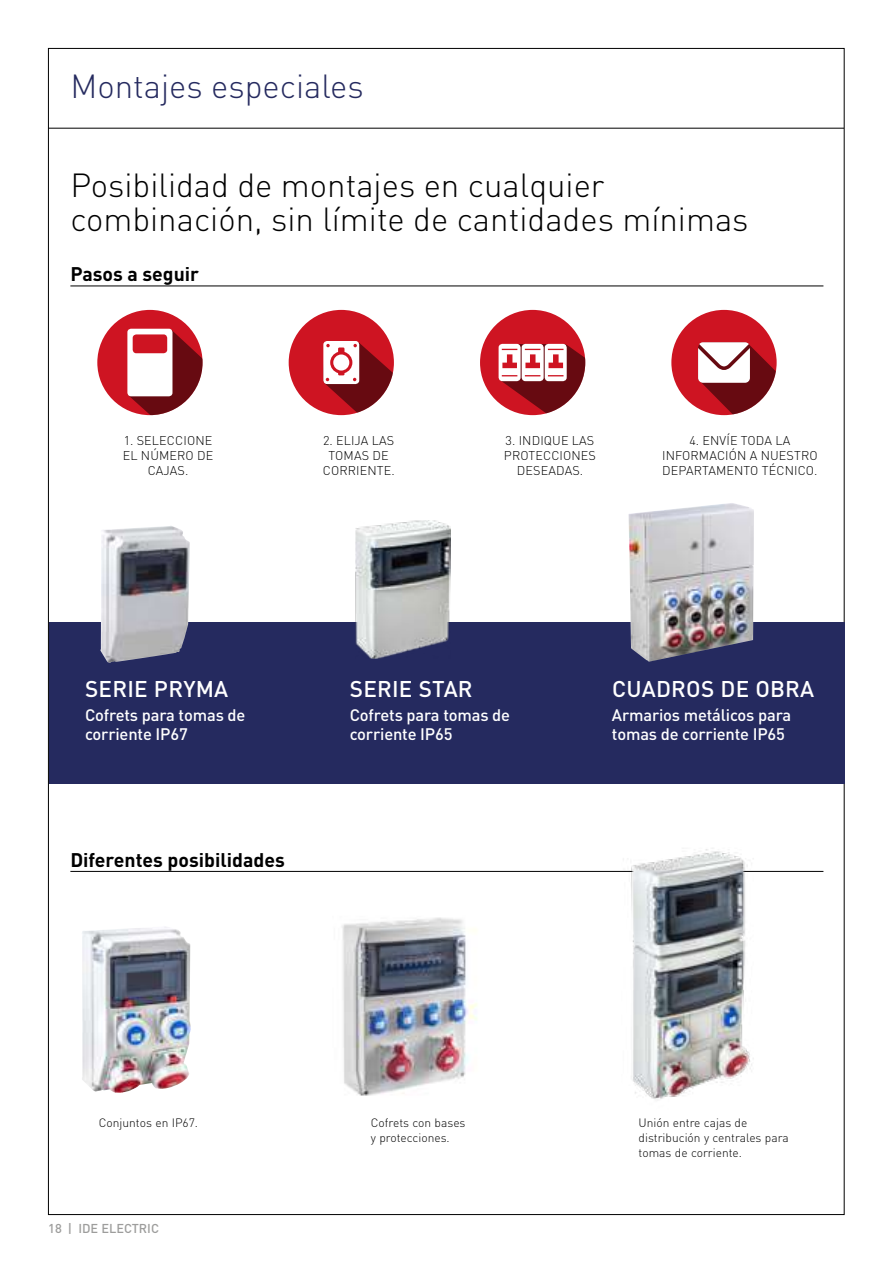
<style>
.page{position:relative;width:893px;height:1263px;background:#fff}
.page>*{position:absolute;margin:0;border:0;box-sizing:border-box;transform-origin:0 0}
.t1{font:300 33px/34.5px "DIN Pro";color:#000}
.t2{font:300 33px "DIN Pro";color:#252a5f}
.t3{font:500 22.5px "DIN Pro";letter-spacing:.01em;color:#fff}
.t4{font:700 19.5px "DIN Pro";color:#000}
.t5{font:500 16.5px/19.5px "DIN Pro";letter-spacing:-.01em;color:#fff}
.t6{font:500 12.75px "DIN Pro";color:#9d9d9c}
.t7{font:300 12.6px/15px "DIN Pro";letter-spacing:.01em;color:#000;text-align:center}
.t8{font:300 12px/15px "DIN Pro";color:#000}
</style>
<div class="page">
<hr style="left:49px;top:128px;width:795px;height:1px;background:#000">
<div style="left:49px;top:622px;width:795px;height:161px;background:#252a5f"></div>
<hr style="left:70px;top:286px;width:753px;height:1px;background:#000">
<hr style="left:70px;top:871px;width:753px;height:1px;background:#000">
<div style="left:671px;top:310px;width:106px;height:105px;background:#ce1422;border-radius:50%"></div>
<svg style="left:698px;top:342px;width:79px;height:73px"></svg>
<div style="left:97px;top:310px;width:106px;height:105px;background:#ce1422;border-radius:50%"></div>
<svg style="left:127px;top:329px;width:76px;height:86px"></svg>
<div style="left:289px;top:310px;width:105px;height:105px;background:#ce1422;border-radius:50%"></div>
<svg style="left:323px;top:341px;width:71px;height:74px"></svg>
<div style="left:480px;top:310px;width:105px;height:105px;background:#ce1422;border-radius:50%"></div>
<svg style="left:499px;top:344px;width:86px;height:71px"></svg>
<img style="left:100px;top:526px;width:90px;height:137px">
<img style="left:356px;top:520px;width:94px;height:138px">
<img style="left:629px;top:503px;width:125px;height:159px">
<img style="left:82px;top:927px;width:109px;height:166px">
<img style="left:611px;top:848px;width:153px;height:251px">
<img style="left:342px;top:917px;width:135px;height:179px">
<h1 class="t2" style="left:70px;top:63px;width:295px">Montajes especiales</h1>
<h1 class="t1" style="left:70px;top:166px;width:680px">Posibilidad de montajes en cualquier combinación, sin límite de cantidades mínimas</h1>
<h3 class="t4" style="left:70px;top:261px;width:130px">Pasos a seguir</h3>
<p class="t7" style="left:123px;top:433px;width:92px">1. SELECCIONE<br>EL NÚMERO DE<br>CAJAS.</p>
<p class="t7" style="left:323px;top:433px;width:73px">2. ELIJA LAS<br>TOMAS DE<br>CORRIENTE.</p>
<p class="t7" style="left:504px;top:433px;width:94px">3. INDIQUE LAS<br>PROTECCIONES<br>DESEADAS.</p>
<p class="t7" style="left:662px;top:433px;width:157px">4. ENVÍE TODA LA<br>INFORMACIÓN A NUESTRO<br>DEPARTAMENTO TÉCNICO.</p>
<h2 class="t3" style="left:85px;top:673px;width:145px">SERIE PRYMA</h2>
<h3 class="t5" style="left:85px;top:704px;width:162px">Cofrets para tomas de corriente IP67</h3>
<h3 class="t4" style="left:70px;top:846px;width:216px">Diferentes posibilidades</h3>
<h2 class="t3" style="left:350px;top:673px;width:124px">SERIE STAR</h2>
<h3 class="t5" style="left:350px;top:704px;width:162px">Cofrets para tomas de corriente IP65</h3>
<h2 class="t3" style="left:612px;top:673px;width:204px">CUADROS DE OBRA</h2>
<h3 class="t5" style="left:612px;top:704px;width:181px">Armarios metálicos para tomas de corriente IP65</h3>
<p class="t8" style="left:99px;top:1114px;width:101px">Conjuntos en IP67.</p>
<p class="t8" style="left:639px;top:1114px;width:152px">Unión entre cajas de distribución y centrales para tomas de corriente.</p>
<p class="t8" style="left:371px;top:1114px;width:96px">Cofrets con bases y protecciones.</p>
<p class="t6" style="left:48px;top:1219px;width:112px">18 | IDE ELECTRIC</p>
</div>
